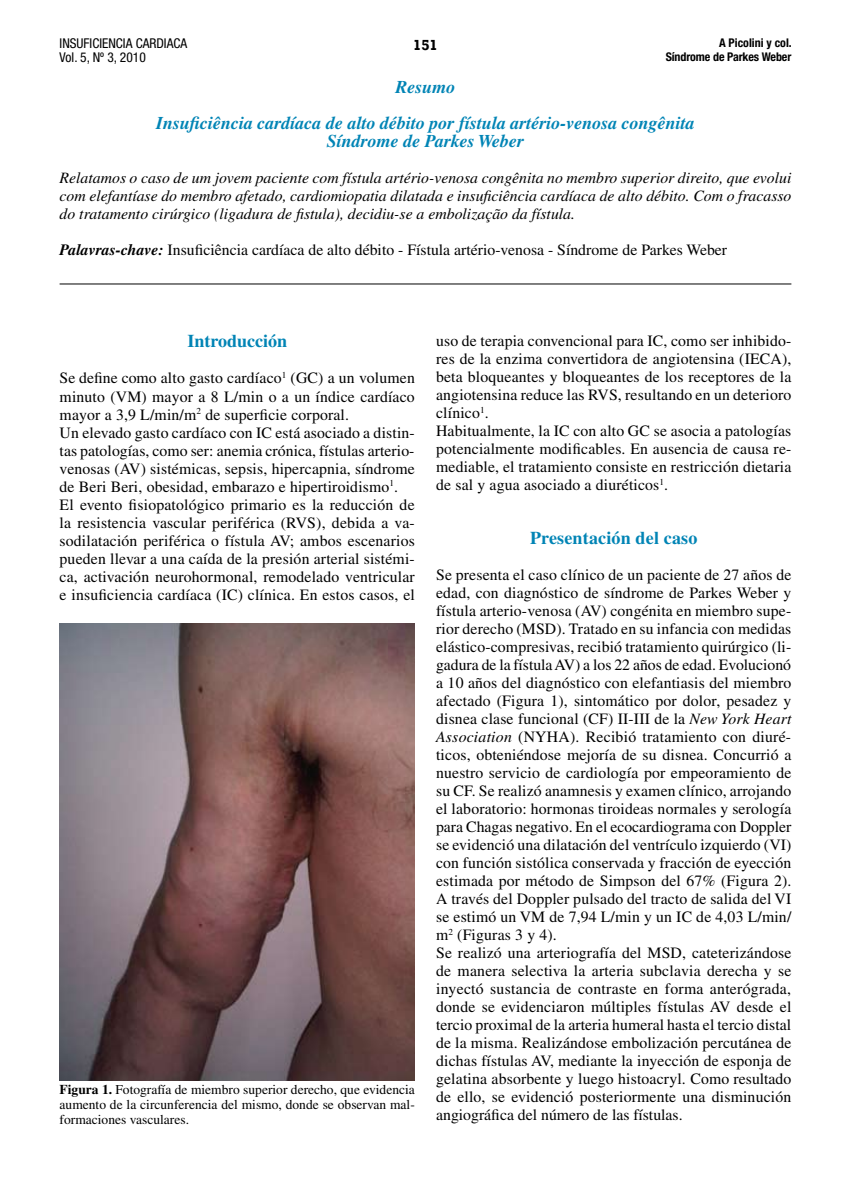
<style>
.page{position:relative;width:851px;height:1191px;background:#fff}
.page>*{position:absolute;margin:0;border:0;box-sizing:border-box;transform-origin:0 0}
.t1{font:italic 700 18px/36px "Times LT Std";color:#0084b5;text-align:center}
.t2{font:700 18px "Times LT Std";letter-spacing:.01em;color:#0084b5}
.t3{font:15.75px/18px "Times LT Std";letter-spacing:.01em;color:#000}
.t4{font:italic 15.75px/18px "Times LT Std";color:#000;text-align:justify}
.t5{font:700 15px "Rockwell";color:#000}
.t6{font:13.5px/15px "Times LT Std";color:#000;text-align:justify}
.t7{font:condensed 13.5px/14.4px "Helvetica Neue LT Std";color:#000}
.t8{font:700 condensed 12px/14.4px "Helvetica Neue LT Std";letter-spacing:-.01em;color:#000;text-align:right}
.s1{font-weight:700;font-style:italic}
.s2{font-weight:700}
.s3{font-style:italic}
</style>
<div class="page">
<hr style="left:60px;top:284px;width:731px;height:1px;background:#000">
<img style="left:60px;top:623px;width:354px;height:457px">
<p class="t7" style="left:60px;top:36px;width:129px">INSUFICIENCIA CARDIACA<br>Vol. 5, Nº 3, 2010</p>
<p class="t5" style="left:413px;top:35px;width:26px">151</p>
<p class="t8" style="left:665px;top:35px;width:127px">A Picolini y col.<br>Síndrome de Parkes Weber</p>
<p class="t1" style="left:156px;top:69px;width:540px">Resumo<br>Insuficiência cardíaca de alto débito por fístula artério-venosa congênita</p>
<p class="t1" style="left:327px;top:123px;width:199px">Síndrome de Parkes Weber</p>
<p class="t4" style="left:60px;top:169px;width:733px">Relatamos o caso de um jovem paciente com fístula artério-venosa congênita no membro superior direito, que evolui com elefantíase do membro afetado, cardiomiopatia dilatada e insuficiência cardíaca de alto débito. Com o fracasso do tratamento cirúrgico (ligadura de fistula), decidiu-se a embolização da fístula.</p>
<p class="t3" style="left:60px;top:241px;width:669px"><span class="s1">Palavras-chave:</span> Insuficiência cardíaca de alto débito - Fístula artério-venosa - Síndrome de Parkes Weber</p>
<p class="t2" style="left:187px;top:331px;width:101px">Introducción</p>
<p class="t3" style="left:60px;top:369px;width:357px">Se define como alto gasto cardíaco<sup>1</sup> (GC) a un volumen minuto (VM) mayor a 8 L/min o a un índice cardíaco mayor a 3,9 L/min/m<sup>2</sup> de superficie corporal.<br>Un elevado gasto cardíaco con IC está asociado a distin&shy;tas patologías, como ser: anemia crónica, fístulas arterio&shy;venosas (AV) sistémicas, sepsis, hipercapnia, síndrome de Beri Beri, obesidad, embarazo e hipertiroidismo<sup>1</sup>.<br>El evento fisiopatológico primario es la reducción de la resistencia vascular periférica (RVS), debida a va&shy;sodilatación periférica o fístula AV; ambos escenarios pueden llevar a una caída de la presión arterial sistémi&shy;ca, activación neurohormonal, remodelado ventricular e insuficiencia cardíaca (IC) clínica. En estos casos, el</p>
<p class="t6" style="left:60px;top:1081px;width:357px"><span class="s2">Figura 1.</span> Fotografía de miembro superior derecho, que evidencia aumento de la circunferencia del mismo, donde se observan mal&shy;formaciones vasculares.</p>
<p class="t3" style="left:436px;top:331px;width:357px">uso de terapia convencional para IC, como ser inhibido&shy;res de la enzima convertidora de angiotensina (IECA), beta bloqueantes y bloqueantes de los receptores de la angiotensina reduce las RVS, resultando en un deterioro clínico<sup>1</sup>.<br>Habitualmente, la IC con alto GC se asocia a patologías potencialmente modificables. En ausencia de causa re&shy;mediable, el tratamiento consiste en restricción dietaria de sal y agua asociado a diuréticos<sup>1</sup>.</p>
<p class="t2" style="left:530px;top:527px;width:169px">Presentación del caso</p>
<p class="t3" style="left:436px;top:565px;width:357px">Se presenta el caso clínico de un paciente de 27 años de edad, con diagnóstico de síndrome de Parkes Weber y fístula arterio-venosa (AV) congénita en miembro supe&shy;rior derecho (MSD). Tratado en su infancia con medidas elástico-compresivas, recibió tratamiento quirúrgico (li&shy;gadura de la fístula AV) a los 22 años de edad. Evolucionó a 10 años del diagnóstico con elefantiasis del miembro afectado (Figura 1), sintomático por dolor, pesadez y disnea clase funcional (CF) II-III de la <span class="s3">New York Heart Association</span> (NYHA). Recibió tratamiento con diuré&shy;ticos, obteniéndose mejoría de su disnea. Concurrió a nuestro servicio de cardiología por empeoramiento de su CF. Se realizó anamnesis y examen clínico, arrojando el laboratorio: hormonas tiroideas normales y serología para Chagas negativo. En el ecocardiograma con Doppler se evidenció una dilatación del ventrículo izquierdo (VI) con función sistólica conservada y fracción de eyección estimada por método de Simpson del 67% (Figura 2).<br>A través del Doppler pulsado del tracto de salida del VI se estimó un VM de 7,94 L/min y un IC de 4,03 L/min/ m<sup>2</sup> (Figuras 3 y 4).<br>Se realizó una arteriografía del MSD, cateterizándose de manera selectiva la arteria subclavia derecha y se inyectó sustancia de contraste en forma anterógrada, donde se evidenciaron múltiples fístulas AV desde el tercio proximal de la arteria humeral hasta el tercio distal de la misma. Realizándose embolización percutánea de dichas fístulas AV, mediante la inyección de esponja de gelatina absorbente y luego histoacryl. Como resultado de ello, se evidenció posteriormente una disminución angiográfica del número de las fístulas.</p>
</div>
